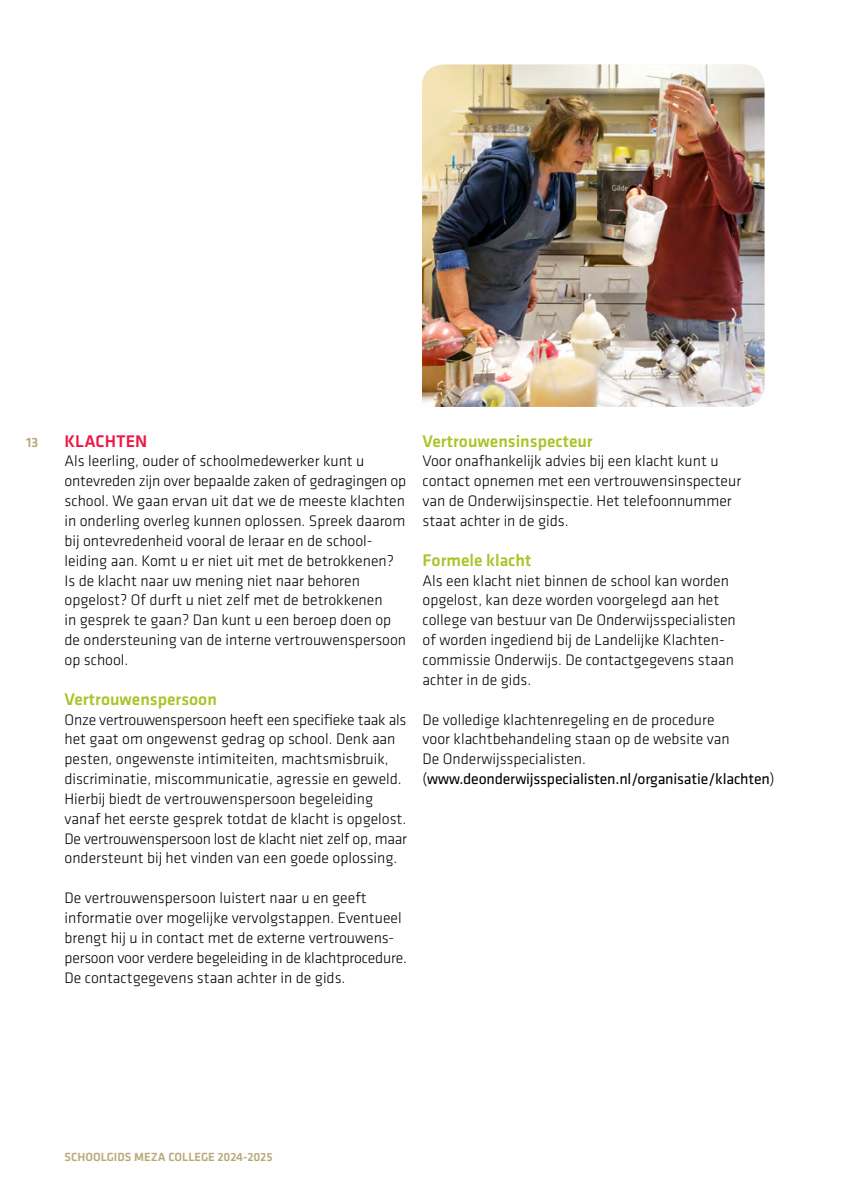
<style>
.page{position:relative;width:844px;height:1191px;background:#fff}
.page>*{position:absolute;margin:0;border:0;box-sizing:border-box;transform-origin:0 0}
._06_Kop3{font:500 17.5px "Klavika";color:#adc32b}
._05_Kop2{font:500 17.5px "Klavika";color:#ed1846}
._09_Broodtekst{font:300 15.75px/19.8px "Klavika";color:#000}
.t1{font:500 14px "Klavika";color:#b9a879}
.t2{font:500 12.25px "Klavika";color:#b9a879}
.s1{font-weight:400}
</style>
<div class="page">
<img style="left:422px;top:64px;width:342px;height:343px">
<p class="t1" style="left:26px;top:434px;width:14px">13</p>
<p class="_05_Kop2" style="left:64px;top:431px;width:84px">KLACHTEN</p>
<p class="_09_Broodtekst" style="left:64px;top:451px;width:343px">Als leerling, ouder of schoolmedewerker kunt u ontevreden zijn over bepaalde zaken of gedragingen op school. We gaan ervan uit dat we de meeste klachten in onderling overleg kunnen oplossen. Spreek daarom bij ontevredenheid vooral de leraar en de school&shy;leiding aan. Komt u er niet uit met de betrokkenen?<br>Is de klacht naar uw mening niet naar behoren opgelost? Of durft u niet zelf met de betrokkenen<br>in gesprek te gaan? Dan kunt u een beroep doen op de ondersteuning van de interne vertrouwenspersoon op school.</p>
<p class="_06_Kop3" style="left:64px;top:689px;width:154px">Vertrouwenspersoon</p>
<p class="_09_Broodtekst" style="left:64px;top:709px;width:344px">Onze vertrouwenspersoon heeft een specifieke taak als het gaat om ongewenst gedrag op school. Denk aan pesten, ongewenste intimiteiten, machtsmisbruik, discriminatie, miscommunicatie, agressie en geweld.<br>Hierbij biedt de vertrouwenspersoon begeleiding vanaf het eerste gesprek totdat de klacht is opgelost.<br>De vertrouwenspersoon lost de klacht niet zelf op, maar ondersteunt bij het vinden van een goede oplossing.</p>
<p class="_09_Broodtekst" style="left:64px;top:888px;width:344px">De vertrouwenspersoon luistert naar u en geeft informatie over mogelijke vervolgstappen. Eventueel brengt hij u in contact met de externe vertrouwens&shy;persoon voor verdere begeleiding in de klachtprocedure.<br>De contactgegevens staan achter in de gids.</p>
<p class="_06_Kop3" style="left:422px;top:431px;width:172px">Vertrouwensinspecteur</p>
<p class="_09_Broodtekst" style="left:422px;top:451px;width:320px">Voor onafhankelijk advies bij een klacht kunt u contact opnemen met een vertrouwensinspecteur van de Onderwijsinspectie. Het telefoonnummer staat achter in de gids.</p>
<p class="_06_Kop3" style="left:422px;top:550px;width:110px">Formele klacht</p>
<p class="_09_Broodtekst" style="left:422px;top:571px;width:315px">Als een klacht niet binnen de school kan worden opgelost, kan deze worden voorgelegd aan het college van bestuur van De Onderwijsspecialisten of worden ingediend bij de Landelijke Klachten&shy;commissie Onderwijs. De contactgegevens staan achter in de gids.</p>
<p class="_09_Broodtekst" style="left:422px;top:709px;width:353px">De volledige klachtenregeling en de procedure<br>voor klachtbehandeling staan op de website van<br>De Onderwijsspecialisten. (<span class="s1">www.deonderwijsspecialisten.nl/organisatie/klachten</span>)</p>
<p class="t2" style="left:64px;top:1150px;width:209px">SCHOOLGIDS MEZA COLLEGE 2024-2025</p>
</div>
